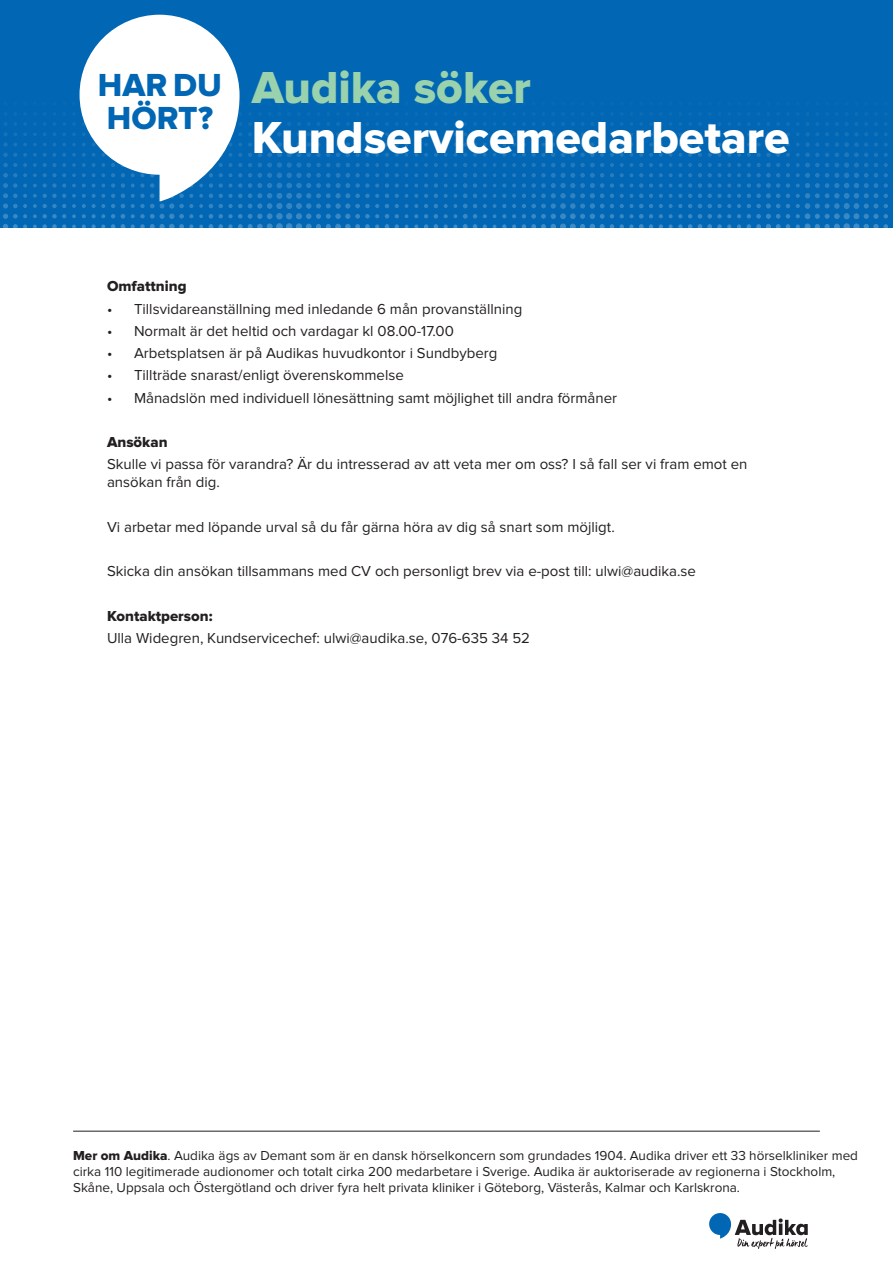
<style>
.page{position:relative;width:893px;height:1263px;background:#fff}
.page>*{position:absolute;margin:0;border:0;box-sizing:border-box;transform-origin:0 0}
.t1{font:46.5px "Proxima Nova Extrabld";color:#fff}
.t2{font:46.5px "Proxima Nova Extrabld";color:#9ad2ae}
.t3{font:33.15px "Proxima Nova Extrabld";color:#0166b3}
.t4{font:15px/18px "Proxima Nova";color:#231f20}
.t5{font:15px "Proxima Nova Extrabld";color:#231f20}
.t6{font:13.5px/16.2px "Proxima Nova";color:#231f20}
.s1{font-family:"Proxima Nova Extrabld"}
</style>
<div class="page">
<div style="left:0;top:0;width:893px;height:227px;background:#0166b3"></div>
<svg style="left:3px;top:15px;width:885px;height:212px"></svg>
<hr style="left:73px;top:1131px;width:747px;height:1px;background:#231f20">
<svg style="left:709px;top:1213px;width:99px;height:36px"></svg>
<p class="t3" style="left:98px;top:66px;width:126px">HAR DU</p>
<p class="t3" style="left:107px;top:99px;width:108px">HÖRT?</p>
<p class="t2" style="left:252px;top:61px;width:281px">Audika söker</p>
<p class="t1" style="left:252px;top:110px;width:539px">Kundservicemedarbetare</p>
<p class="t5" style="left:107px;top:278px;width:81px">Omfattning</p>
<p class="t4" style="left:107px;top:300px;width:417px">• Tillsvidareanställning med inledande 6 mån provanställning</p>
<p class="t4" style="left:107px;top:322px;width:348px">• Normalt är det heltid och vardagar kl 08.00-17.00</p>
<p class="t4" style="left:107px;top:344px;width:392px">• Arbetsplatsen är på Audikas huvudkontor i Sundbyberg</p>
<p class="t4" style="left:107px;top:367px;width:298px">• Tillträde snarast/enligt överenskommelse</p>
<p class="t4" style="left:107px;top:389px;width:512px">• Månadslön med individuell lönesättning samt möjlighet till andra förmåner</p>
<p class="t5" style="left:107px;top:433px;width:62px">Ansökan</p>
<p class="t4" style="left:107px;top:456px;width:642px">Skulle vi passa för varandra? Är du intresserad av att veta mer om oss? I så fall ser vi fram emot en ansökan från dig.</p>
<p class="t4" style="left:107px;top:518px;width:509px">Vi arbetar med löpande urval så du får gärna höra av dig så snart som möjligt.</p>
<p class="t4" style="left:107px;top:563px;width:590px">Skicka din ansökan tillsammans med CV och personligt brev via e-post till: ulwi@audika.se</p>
<p class="t5" style="left:107px;top:607px;width:107px">Kontaktperson:</p>
<p class="t4" style="left:107px;top:629px;width:424px">Ulla Widegren, Kundservicechef: ulwi@audika.se, 076-635 34 52</p>
<p class="t6" style="left:73px;top:1147px;width:786px"><span class="s1">Mer om Audika</span>. Audika ägs av Demant som är en dansk hörselkoncern som grundades 1904. Audika driver ett 33 hörselkliniker med cirka 110 legitimerade audionomer och totalt cirka 200 medarbetare i Sverige. Audika är auktoriserade av regionerna i Stockholm,<br>Skåne, Uppsala och Östergötland och driver fyra helt privata kliniker i Göteborg, Västerås, Kalmar och Karlskrona.</p>
</div>
